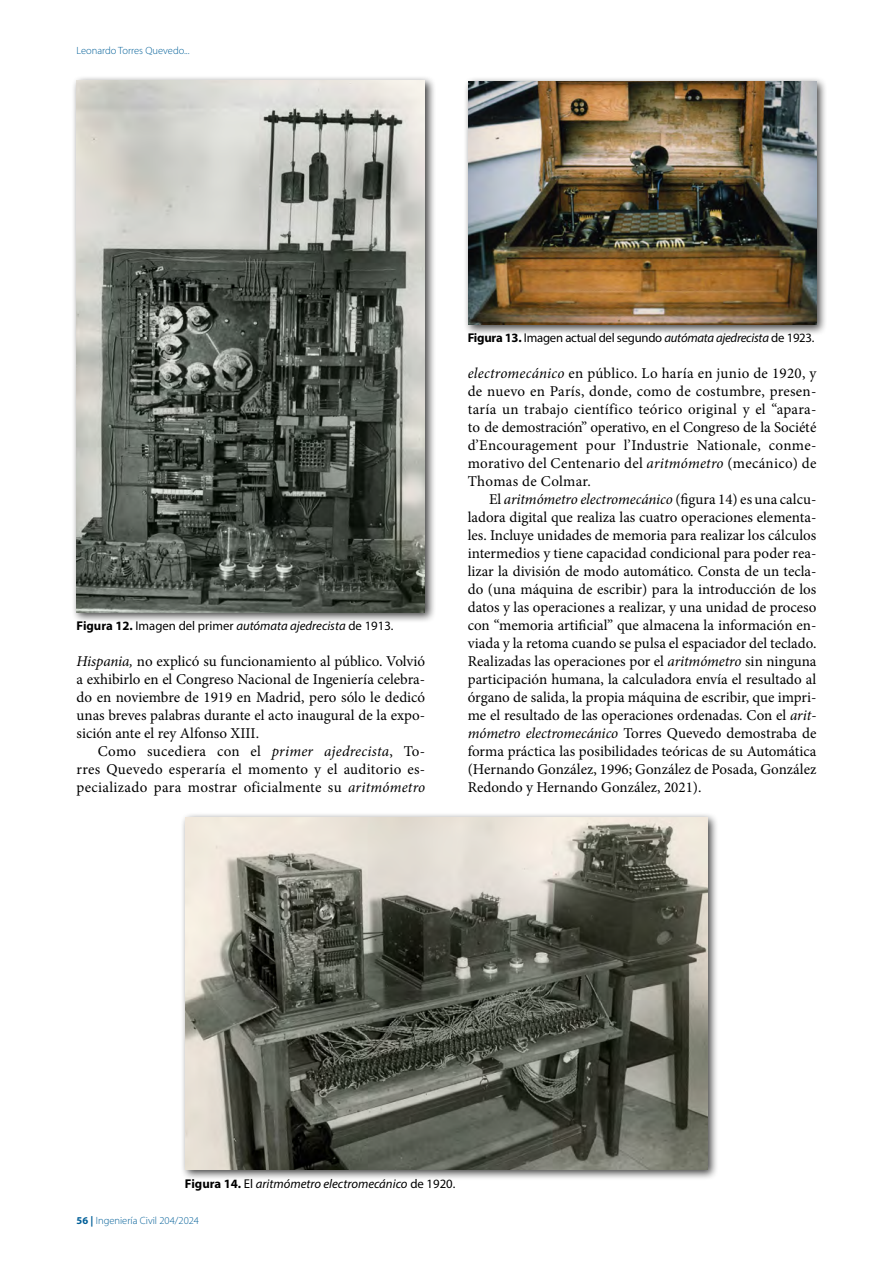
<style>
.page{position:relative;width:893px;height:1263px;background:#fff}
.page>*{position:absolute;margin:0;border:0;box-sizing:border-box;transform-origin:0 0}
.t1{font:15px/18px "Minion Pro";letter-spacing:.01em;color:#000;text-align:justify}
.t2{font:12.75px "Myriad Pro";letter-spacing:-.02em;color:#000}
.t3{font:12.75px "Myriad Pro";color:#000}
.t4{font:italic 12.75px "Myriad Pro";color:#000}
.t5{font:300 10.5px "Myriad Pro";color:#005f98}
.s1{font-weight:700}
.s2{font-style:italic}
.s3{font-weight:700;font-style:normal}
.s4{font-style:normal}
</style>
<div class="page">
<div style="left:71px;top:76px;width:365px;height:547px;background:#000;opacity:.75"></div>
<img style="left:77px;top:81px;width:348px;height:531px">
<div style="left:463px;top:77px;width:364px;height:259px;background:#000;opacity:.75"></div>
<img style="left:468px;top:82px;width:348px;height:242px">
<div style="left:180px;top:812px;width:539px;height:369px;background:#000;opacity:.75"></div>
<img style="left:185px;top:817px;width:523px;height:353px">
<p class="t5" style="left:77px;top:44px;width:115px">Leonardo Torres Quevedo...</p>
<p class="t3" style="left:77px;top:618px;width:318px"><span class="s1">Figura 12.</span> Imagen del primer <span class="s2">autómata ajedrecista</span> de 1913.</p>
<p class="t1" style="left:77px;top:652px;width:350px"><span class="s2">Hispania,</span> no explicó su funcionamiento al público. Volvió a exhibirlo en el Congreso Nacional de Ingeniería celebra&shy;do en noviembre de 1919 en Madrid, pero sólo le dedicó unas breves palabras durante el acto inaugural de la expo&shy;sición ante el rey Alfonso XIII.</p>
<p class="t1" style="left:77px;top:742px;width:350px;text-indent:21px">Como sucediera con el <span class="s2">primer ajedrecista</span>, To&shy;rres Quevedo esperaría el momento y el auditorio es&shy;pecializado para mostrar oficialmente su <span class="s2">aritmómetro</span></p>
<p class="t2" style="left:468px;top:330px;width:348px"><span class="s1">Figura 13.</span> Imagen actual del segundo <span class="s2">autómata ajedrecista</span> de 1923.</p>
<p class="t1" style="left:468px;top:364px;width:350px"><span class="s2">electromecánico</span> en público. Lo haría en junio de 1920, y de nuevo en París, donde, como de costumbre, presen&shy;taría un trabajo científico teórico original y el “apara&shy;to de demostración” operativo, en el Congreso de la Société d’Encouragement pour l’Industrie Nationale, conme&shy;morativo del Centenario del <span class="s2">aritmómetro</span> (mecánico) de Thomas de Colmar.</p>
<p class="t1" style="left:468px;top:490px;width:350px;text-indent:21px">El <span class="s2">aritmómetro electromecánico</span> (figura 14) es una calcu&shy;ladora digital que realiza las cuatro operaciones elementa&shy;les. Incluye unidades de memoria para realizar los cálculos intermedios y tiene capacidad condicional para poder rea&shy;lizar la división de modo automático. Consta de un tecla&shy;do (una máquina de escribir) para la introducción de los datos y las operaciones a realizar, y una unidad de proceso con “memoria artificial” que almacena la información en&shy;viada y la retoma cuando se pulsa el espaciador del teclado.<br>Realizadas las operaciones por el <span class="s2">aritmómetro</span> sin ninguna participación humana, la calculadora envía el resultado al órgano de salida, la propia máquina de escribir, que impri&shy;me el resultado de las operaciones ordenadas. Con el <span class="s2">arit&shy;mómetro electromecánico</span> Torres Quevedo demostraba de forma práctica las posibilidades teóricas de su Automática (Hernando González, 1996; González de Posada, González Redondo y Hernando González, 2021).</p>
<p class="t4" style="left:185px;top:1176px;width:272px"><span class="s3">Figura 14.</span> <span class="s4">El</span> aritmómetro electromecánico <span class="s4">de 1920.</span></p>
<p class="t5" style="left:77px;top:1214px;width:124px"><span class="s1">56 |</span> Ingeniería Civil 204/2024</p>
</div>
